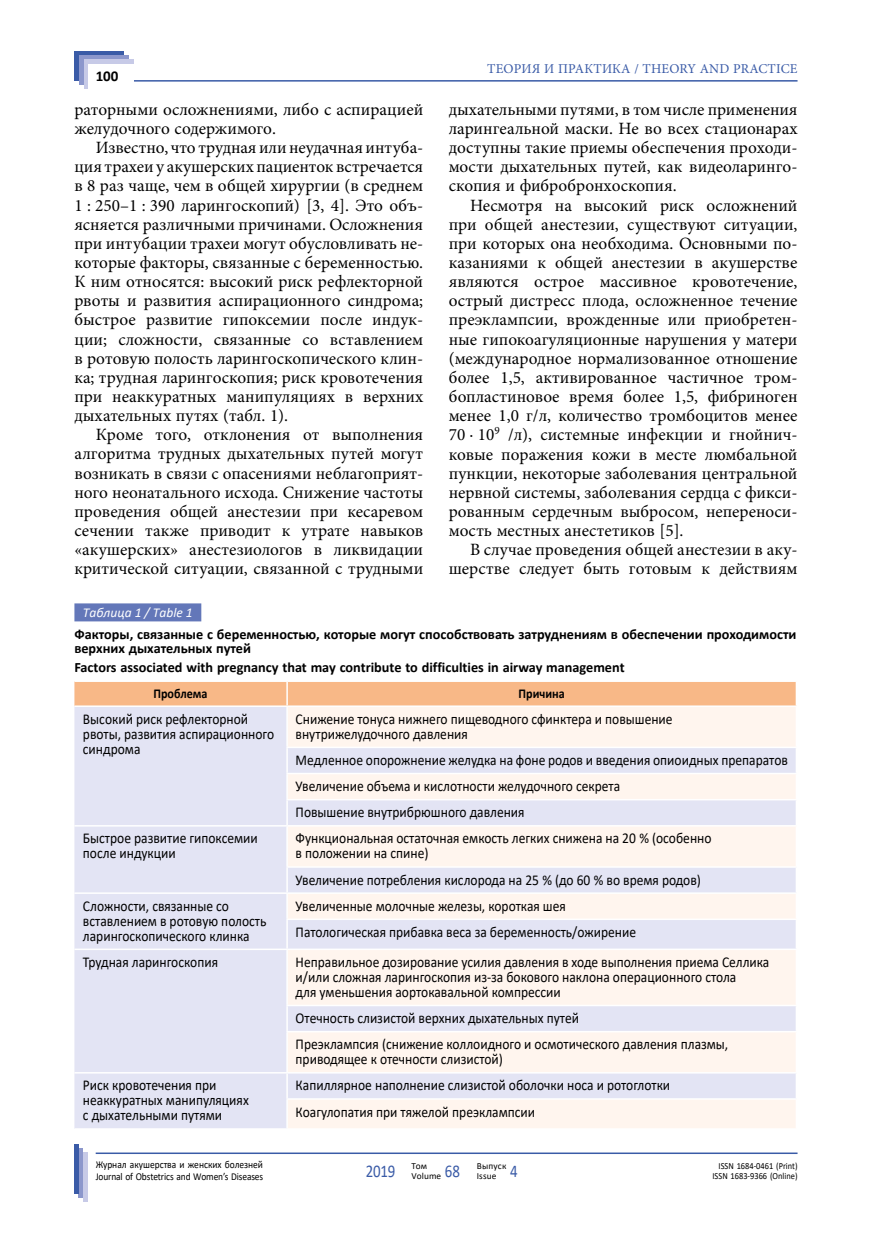
<style>
.page{position:relative;width:872px;height:1234px;background:#fff}
.page>*{position:absolute;margin:0;border:0;box-sizing:border-box;transform-origin:0 0}
.t1{font:17.25px/19.2px "Minion Pro";color:#000;text-align:justify}
.t2{font:15px/15px "Calibri";color:#000;scale:.9 1}
.t3{font:700 15px "Calibri";color:#000}
.t4{font:700 14.25px/14.2px "Calibri";color:#000}
.t5{font:13.5px "Minion Pro";letter-spacing:.01em;color:#3a5ba7}
.t6{font:italic 13.5px "Calibri";color:#fff}
.t7{font:700 13.5px "Calibri";color:#000;scale:.9 1}
.t8{font:10.5px/11.2px "Calibri";letter-spacing:-.01em;color:#000;scale:.9 1}
.t9{font:9.3px/10.5px "Calibri";color:#000;text-align:right;scale:.9 1}
.t10{font:9.3px/10.5px "Calibri";color:#000}
</style>
<div class="page">
<hr style="left:96px;top:1152px;width:701px;height:1px;background:#3a5ba7">
<hr style="left:83px;top:1151px;width:4px;height:50px;background:#c7cae7">
<hr style="left:79px;top:1147px;width:4px;height:50px;background:#8c97cc">
<div style="left:74px;top:1143px;width:5px;height:50px;background:#3a5ba7"></div>
<div style="left:74px;top:51px;width:50px;height:30px;background:#3a5ba7"></div>
<div style="left:79px;top:55px;width:50px;height:30px;background:#8c97cc"></div>
<div style="left:84px;top:59px;width:50px;height:30px;background:#c7cae7"></div>
<div style="left:88px;top:64px;width:50px;height:30px;background:#fff"></div>
<hr style="left:134px;top:80px;width:663px;height:2px;background:#3a5ba7">
<div style="left:74px;top:603px;width:127px;height:18px;background:#6377b9"></div>
<div style="left:74px;top:681px;width:721px;height:24px;background:#f8b887"></div>
<div style="left:74px;top:707px;width:212px;height:420px;background:#e3e4f4"></div>
<svg style="left:288px;top:707px;width:507px;height:420px;background:#f4eef0"></svg>
<hr style="left:286px;top:681px;width:2px;height:24px;background:#fff">
<hr style="left:286px;top:746px;width:511px;height:2px;background:#fff">
<hr style="left:286px;top:772px;width:511px;height:2px;background:#fff">
<hr style="left:286px;top:798px;width:511px;height:2px;background:#fff">
<hr style="left:286px;top:866px;width:511px;height:1px;background:#fff">
<hr style="left:74px;top:892px;width:213px;height:1px;background:#fff">
<hr style="left:287px;top:892px;width:510px;height:1px;background:#fff">
<hr style="left:286px;top:918px;width:511px;height:1px;background:#fff">
<hr style="left:287px;top:948px;width:510px;height:1px;background:#fff">
<hr style="left:286px;top:1004px;width:511px;height:2px;background:#fff">
<hr style="left:286px;top:1030px;width:511px;height:2px;background:#fff">
<hr style="left:287px;top:1071px;width:510px;height:2px;background:#fff">
<hr style="left:286px;top:1097px;width:511px;height:2px;background:#fff">
<hr style="left:74px;top:824px;width:213px;height:2px;background:#fff">
<hr style="left:287px;top:824px;width:510px;height:2px;background:#fff">
<hr style="left:74px;top:948px;width:213px;height:1px;background:#fff">
<hr style="left:74px;top:1071px;width:213px;height:2px;background:#fff">
<p class="t3" style="left:96px;top:66px;width:24px">100</p>
<p class="t1" style="left:74px;top:100px;width:350px">раторными осложнениями, либо с аспирацией желудочного содержимого.</p>
<p class="t1" style="left:74px;top:138px;width:350px;text-indent:21px">Известно, что трудная или неудачная интуба&shy;ция трахеи у акушерских пациенток встречается в 8 раз чаще, чем в общей хирургии (в среднем 1 : 250–1 : 390 ларингоскопий) [3, 4]. Это объ&shy;ясняется различными причинами. Осложнения при интубации трахеи могут обусловливать не&shy;которые факторы, связанные с беременностью.<br>К ним относятся: высокий риск рефлекторной рвоты и развития аспирационного синдрома; быстрое развитие гипоксемии после индук&shy;ции; сложности, связанные со вставлением в ротовую полость ларингоскопического клин&shy;ка; трудная ларингоскопия; риск кровотечения при неаккуратных манипуляциях в верхних дыхательных путях (табл. 1).</p>
<p class="t1" style="left:74px;top:425px;width:350px;text-indent:21px">Кроме того, отклонения от выполнения алгоритма трудных дыхательных путей могут возникать в связи с опасениями неблагоприят&shy;ного неонатального исхода. Снижение частоты проведения общей анестезии при кесаревом сечении также приводит к утрате навыков «акушерских» анестезиологов в ликвидации критической ситуации, связанной с трудными</p>
<p class="t5" style="left:487px;top:60px;width:312px">Теория и практика / THEORY AND PRACTICE</p>
<p class="t1" style="left:449px;top:100px;width:350px">дыхательными путями, в том числе применения ларингеальной маски. Не во всех стационарах доступны такие приемы обеспечения проходи&shy;мости дыхательных путей, как видеоларинго&shy;скопия и фибробронхоскопия.</p>
<p class="t1" style="left:449px;top:195px;width:350px;text-indent:21px">Несмотря на высокий риск осложнений при общей анестезии, существуют ситуации, при которых она необходима. Основными по&shy;казаниями к общей анестезии в акушерстве являются острое массивное кровотечение, острый дистресс плода, осложненное течение преэклампсии, врожденные или приобретен&shy;ные гипокоагуляционные нарушения у матери (международное нормализованное отношение более 1,5, активированное частичное тром&shy;бопластиновое время более 1,5, фибриноген менее 1,0 г/л, количество тромбоцитов менее 70 · 10<sup>9</sup> /л), системные инфекции и гнойнич&shy;ковые поражения кожи в месте люмбальной пункции, некоторые заболевания центральной нервной системы, заболевания сердца с фикси&shy;рованным сердечным выбросом, непереноси&shy;мость местных анестетиков [5].</p>
<p class="t1" style="left:449px;top:540px;width:350px;text-align:right">В случае проведения общей анестезии в аку&shy;шерстве следует быть готовым к действиям</p>
<p class="t6" style="left:83px;top:603px;width:111px">Таблица 1 / Table 1</p>
<p class="t4" style="left:74px;top:627px;width:723px">Факторы, связанные с беременностью, которые могут способствовать затруднениям в обеспечении проходимости верхних дыхательных путей</p>
<p class="t4" style="left:74px;top:659px;width:551px">Factors associated with pregnancy that may contribute to difficulties in airway management</p>
<p class="t7" style="left:153px;top:683px;width:62px">Проблема</p>
<p class="t7" style="left:518px;top:683px;width:53px">Причина</p>
<p class="t2" style="left:83px;top:710px;width:214px">Высокий риск рефлекторной рвоты, развития аспирационного синдрома</p>
<p class="t2" style="left:296px;top:710px;width:420px">Снижение тонуса нижнего пищеводного сфинктера и повышение внутрижелудочного давления</p>
<p class="t2" style="left:296px;top:746px;width:548px;line-height:26.1px">Медленное опорожнение желудка на фоне родов и введения опиоидных препаратов<br>Увеличение объема и кислотности желудочного секрета<br>Повышение внутрибрюшного давления</p>
<p class="t2" style="left:83px;top:830px;width:196px">Быстрое развитие гипоксемии после индукции</p>
<p class="t2" style="left:296px;top:830px;width:463px">Функциональная остаточная емкость легких снижена на 20 % (особенно в положении на спине)</p>
<p class="t2" style="left:296px;top:871px;width:452px">Увеличение потребления кислорода на 25 % (до 60 % во время родов)</p>
<p class="t2" style="left:83px;top:897px;width:205px">Сложности, связанные со вставлением в ротовую полость ларингоскопического клинка</p>
<p class="t2" style="left:296px;top:892px;width:380px;line-height:26.1px">Увеличенные молочные железы, короткая шея<br>Патологическая прибавка веса за беременность/ожирение</p>
<p class="t2" style="left:83px;top:953px;width:152px">Трудная ларингоскопия</p>
<p class="t2" style="left:296px;top:953px;width:528px">Неправильное дозирование усилия давления в ходе выполнения приема Селлика и/или сложная ларингоскопия из-за бокового наклона операционного стола<br>для уменьшения аортокавальной компрессии</p>
<p class="t2" style="left:296px;top:1004px;width:482px;line-height:26.1px">Отечность слизистой верхних дыхательных путей<br>Преэклампсия (снижение коллоидного и осмотического давления плазмы,</p>
<p class="t2" style="left:296px;top:1051px;width:232px">приводящее к отечности слизистой)</p>
<p class="t2" style="left:83px;top:1077px;width:186px">Риск кровотечения при неаккуратных манипуляциях с дыхательными путями</p>
<p class="t2" style="left:296px;top:1071px;width:418px;line-height:26.1px">Капиллярное наполнение слизистой оболочки носа и ротоглотки<br>Коагулопатия при тяжелой преэклампсии</p>
<p class="t8" style="left:96px;top:1158px;width:188px">Журнал акушерства и женских болезней<br>Journal of Obstetrics and Women’s Diseases</p>
<p class="t10" style="left:411px;top:1159px;width:17px">Том</p>
<p class="t10" style="left:366px;top:1159px;width:154px;text-indent:111px">Выпуск<br><sup>2019</sup> Volume <sup>68</sup> Issue <sup>4</sup></p>
<p class="t9" style="left:712px;top:1159px;width:96px">ISSN 1684-0461 (Print)<br>ISSN 1683-9366 (Online)</p>
</div>
